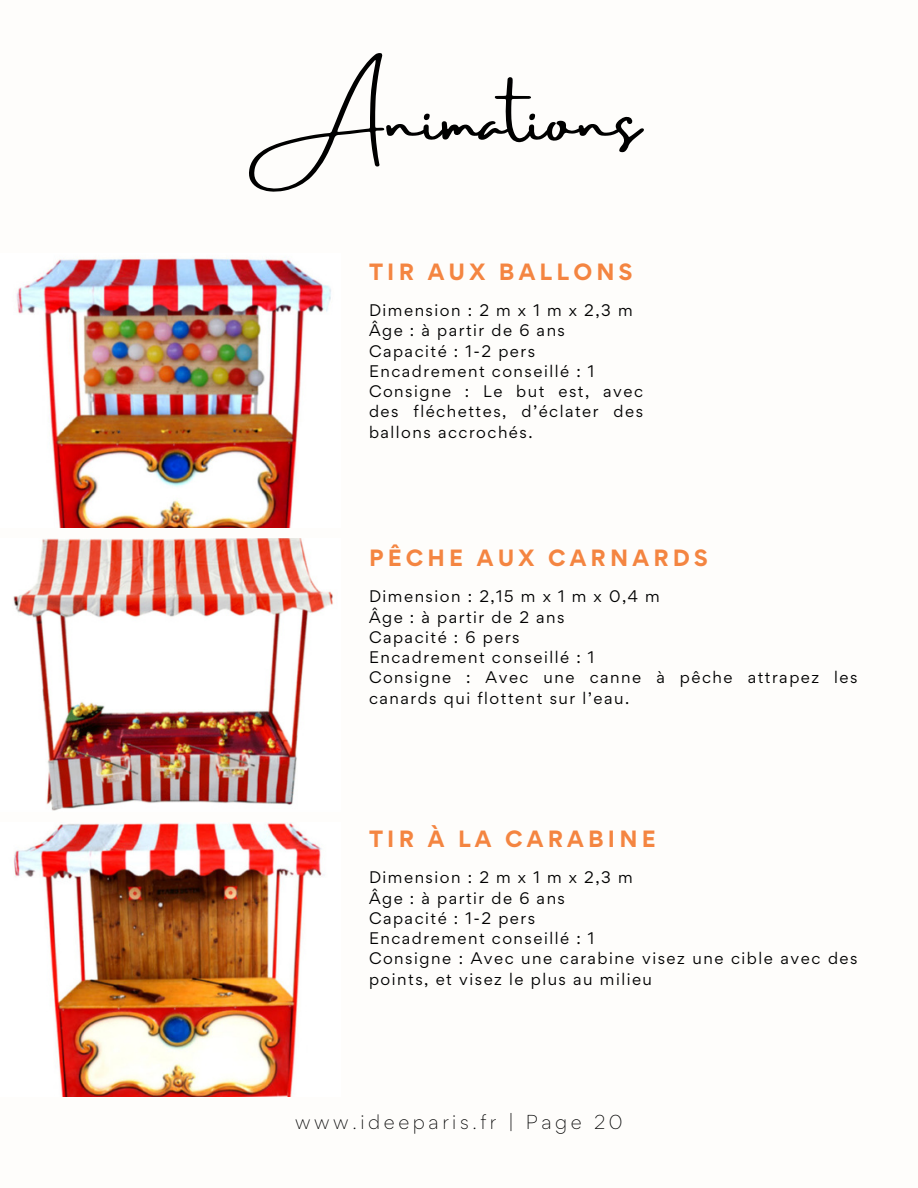
<style>
.page{position:relative;width:918px;height:1188px;background:#fefdfb}
.page>*{position:absolute;margin:0;border:0;box-sizing:border-box;transform-origin:0 0}
.t1{font:61.5px "Amsterdam Three";color:#000}
.t2{font:700 21px "Gordita";letter-spacing:.2em;color:#f48541}
.t3{font:300 18px "Gordita";letter-spacing:.2em;color:#000}
.t4{font:15px/20.2px "Gordita";letter-spacing:.1em;color:#000}
</style>
<div class="page">
<img style="left:16px;top:258px;width:315px;height:269px">
<img style="left:13px;top:538px;width:320px;height:273px">
<img style="left:14px;top:823px;width:308px;height:273px">
<h1 class="t1" style="left:278px;top:86px;width:363px">Animations</h1>
<h2 class="t2" style="left:369px;top:258px;width:265px">TIR AUX BALLONS</h2>
<p class="t4" style="left:369px;top:300px;width:265px">Dimension : 2 m x 1 m x 2,3 m</p>
<p class="t4" style="left:369px;top:320px;width:198px">Âge : à partir de 6 ans</p>
<p class="t4" style="left:369px;top:341px;width:168px">Capacité : 1-2 pers</p>
<p class="t4" style="left:369px;top:361px;width:227px">Encadrement conseillé : 1</p>
<p class="t4" style="left:369px;top:381px;width:276px;text-align:justify">Consigne : Le but est, avec des fléchettes, d’éclater des ballons accrochés.</p>
<h2 class="t2" style="left:369px;top:544px;width:340px">PÊCHE AUX CARNARDS</h2>
<p class="t4" style="left:369px;top:586px;width:292px">Dimension : 2,15 m x 1 m x 0,4 m</p>
<p class="t4" style="left:369px;top:606px;width:197px">Âge : à partir de 2 ans</p>
<p class="t4" style="left:369px;top:627px;width:152px">Capacité : 6 pers</p>
<p class="t4" style="left:369px;top:647px;width:227px">Encadrement conseillé : 1</p>
<p class="t4" style="left:369px;top:667px;width:490px">Consigne : Avec une canne à pêche attrapez les canards qui flottent sur l’eau.</p>
<h2 class="t2" style="left:369px;top:825px;width:288px">TIR À LA CARABINE</h2>
<p class="t4" style="left:369px;top:867px;width:265px">Dimension : 2 m x 1 m x 2,3 m</p>
<p class="t4" style="left:369px;top:888px;width:198px">Âge : à partir de 6 ans</p>
<p class="t4" style="left:369px;top:908px;width:168px">Capacité : 1-2 pers</p>
<p class="t4" style="left:369px;top:928px;width:227px">Encadrement conseillé : 1</p>
<p class="t4" style="left:369px;top:948px;width:490px">Consigne : Avec une carabine visez une cible avec des points, et visez le plus au milieu</p>
<p class="t3" style="left:295px;top:1110px;width:329px">www.ideeparis.fr | Page 20</p>
</div>
